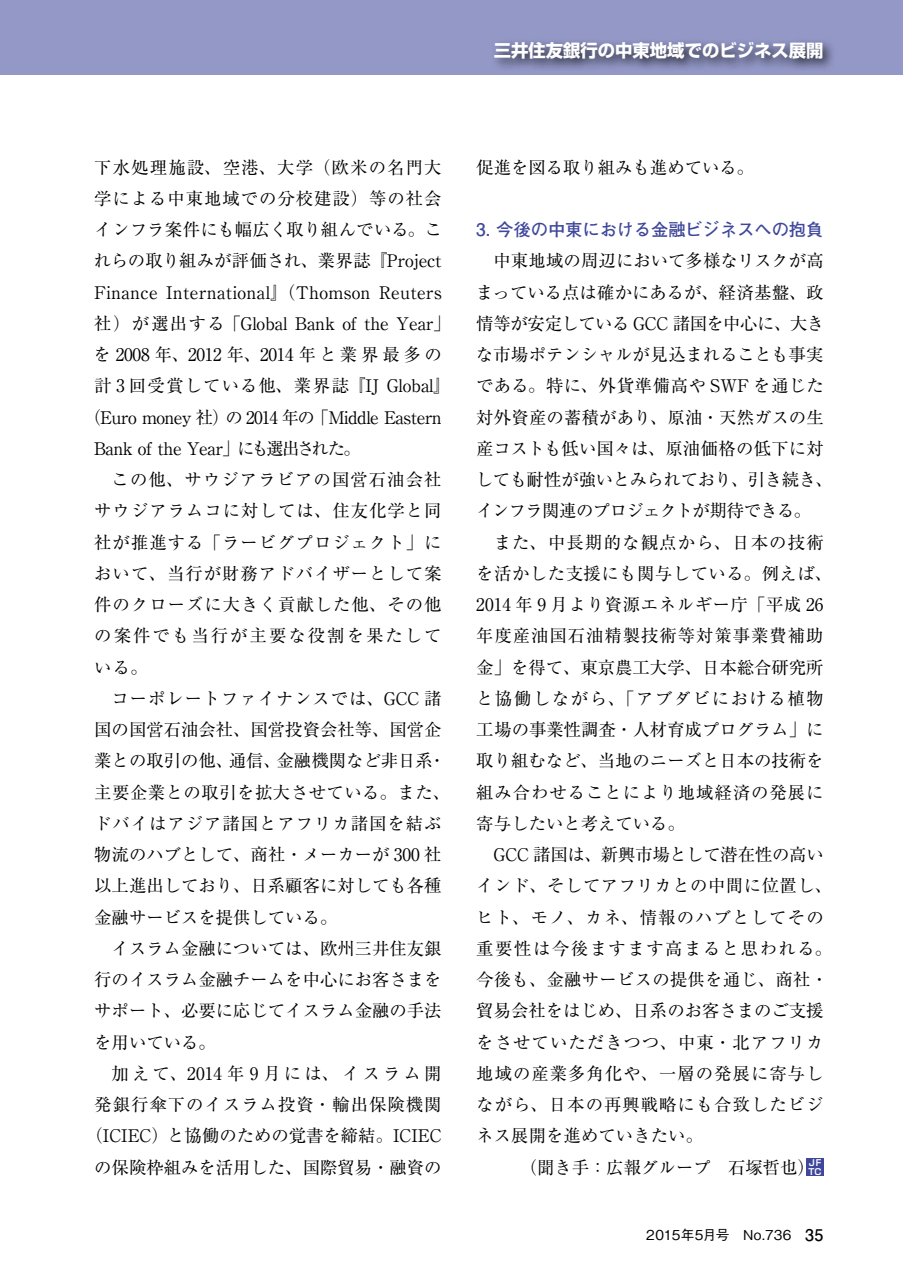
<style>
.page{position:relative;width:903px;height:1275px;background:#fff}
.page>*{position:absolute;margin:0;border:0;box-sizing:border-box;transform-origin:0 0}
.t1{font:17.32px/31.3px "Ryumin Pro";letter-spacing:.01em;color:#000}
.t2{font:17.32px/31.3px "Ryumin Pro";letter-spacing:.06em;color:#000}
.t3{font:17.32px/31.3px "Ryumin Pro";letter-spacing:.04em;color:#000}
.t4{font:17.32px "Ryumin Pro";letter-spacing:.055em;color:#000}
.t5{font:17.32px "Ryumin Pro";letter-spacing:-.01em;color:#000}
.t6{font:17.32px "Ryumin Pro";letter-spacing:-.035em;color:#000}
.t7{font:17.32px "Ryumin Pro";letter-spacing:-.015em;color:#000}
.t8{font:17.32px "Ryumin Pro";letter-spacing:-.045em;color:#000}
.t9{font:700 17.32px "Futo Go B101 Pro";letter-spacing:-.01em;color:#3f479b}
.t10{font:17.32px "Ryumin Pro";letter-spacing:.03em;color:#000}
.t11{font:700 17.32px "Shin Go Pro";color:#fff}
.t12{font:17.32px "Ryumin Pro";letter-spacing:.065em;color:#000}
.t13{font:17.32px "Ryumin Pro";letter-spacing:.05em;color:#000}
.t14{font:17.32px "Ryumin Pro";letter-spacing:.18em;color:#000}
.t15{font:17.32px "Ryumin Pro";letter-spacing:.12em;color:#000}
.t16{font:500 13.65px "Gothic BBB Pro";letter-spacing:.02em;color:#000}
.t17{font:700 8.75px "Shin Go Pro De";color:#fff}
.s1{font-family:"Futo Go B101 Pro";font-weight:700;font-size:16.1px}
</style>
<div class="page">
<div style="left:0;top:0;width:903px;height:74px;background:#9398c7"></div>
<div style="left:488px;top:36px;width:347px;height:35px;background:#000;opacity:.75"></div>
<div style="left:806px;top:1158px;width:17px;height:18px;background:#3f479b"></div>
<p class="t11" style="left:494px;top:37px;width:331px">三井住友銀行の中東地域でのビジネス展開</p>
<p class="t12" style="left:94px;top:153px;width:349px">下水処理施設、空港、大学（欧米の名門大</p>
<p class="t4" style="left:94px;top:185px;width:349px">学による中東地域での分校建設）等の社会</p>
<p class="t1" style="left:94px;top:213px;width:349px">インフラ案件にも幅広く取り組んでいる。こ</p>
<p class="t7" style="left:94px;top:247px;width:349px">れらの取り組みが評価され、業界誌『Project</p>
<p class="t1" style="left:94px;top:275px;width:349px">Finance International』（Thomson Reuters</p>
<p class="t5" style="left:94px;top:310px;width:358px">社）が選出する「Global Bank of the Year」</p>
<p class="t5" style="left:94px;top:341px;width:350px">を 2008 年、2012 年、2014 年と業界最多の</p>
<p class="t4" style="left:94px;top:372px;width:358px">計 3 回受賞している他、業界誌『IJ Global』</p>
<p class="t6" style="left:84px;top:403px;width:360px">（Euro money 社）の 2014 年の「Middle Eastern</p>
<p class="t8" style="left:94px;top:435px;width:268px">Bank of the Year」にも選出された。</p>
<p class="t2" style="left:112px;top:463px;width:331px">この他、サウジアラビアの国営石油会社</p>
<p class="t2" style="left:94px;top:494px;width:349px">サウジアラムコに対しては、住友化学と同</p>
<p class="t2" style="left:94px;top:525px;width:349px">社が推進する「ラービグプロジェクト」に</p>
<p class="t2" style="left:94px;top:556px;width:349px">おいて、当行が財務アドバイザーとして案</p>
<p class="t2" style="left:94px;top:588px;width:349px">件のクローズに大きく貢献した他、その他</p>
<p class="t15" style="left:94px;top:622px;width:349px">の案件でも当行が主要な役割を果たして</p>
<p class="t1" style="left:94px;top:650px;width:55px">いる。</p>
<p class="t13" style="left:112px;top:685px;width:331px">コーポレートファイナンスでは、GCC 諸</p>
<p class="t1" style="left:94px;top:713px;width:349px">国の国営石油会社、国営投資会社等、国営企</p>
<p class="t1" style="left:94px;top:744px;width:353px">業との取引の他、通信、金融機関など非日系・</p>
<p class="t10" style="left:94px;top:778px;width:357px">主要企業との取引を拡大させている。また、</p>
<p class="t4" style="left:94px;top:810px;width:349px">ドバイはアジア諸国とアフリカ諸国を結ぶ</p>
<p class="t1" style="left:94px;top:838px;width:349px">物流のハブとして、商社・メーカーが 300 社</p>
<p class="t1" style="left:94px;top:869px;width:349px">以上進出しており、日系顧客に対しても各種</p>
<p class="t1" style="left:94px;top:900px;width:245px">金融サービスを提供している。</p>
<p class="t1" style="left:112px;top:932px;width:331px">イスラム金融については、欧州三井住友銀</p>
<p class="t1" style="left:94px;top:963px;width:349px">行のイスラム金融チームを中心にお客さまを</p>
<p class="t1" style="left:94px;top:994px;width:349px">サポート、必要に応じてイスラム金融の手法</p>
<p class="t1" style="left:94px;top:1025px;width:123px">を用いている。</p>
<p class="t14" style="left:112px;top:1060px;width:331px">加えて、2014 年 9 月には、イスラム開</p>
<p class="t2" style="left:94px;top:1088px;width:349px">発銀行傘下のイスラム投資・輸出保険機関</p>
<p class="t1" style="left:86px;top:1119px;width:357px">（ICIEC）と協働のための覚書を締結。ICIEC</p>
<p class="t1" style="left:94px;top:1150px;width:349px">の保険枠組みを活用した、国際貿易・融資の</p>
<p class="t1" style="left:476px;top:150px;width:279px">促進を図る取り組みも進めている。</p>
<p class="t9" style="left:476px;top:216px;width:349px">3. 今後の中東における金融ビジネスへの抱負</p>
<p class="t1" style="left:476px;top:244px;width:358px;text-indent:18px">中東地域の周辺において多様なリスクが高まっている点は確かにあるが、経済基盤、政情等が安定している GCC 諸国を中心に、大きな市場ポテンシャルが見込まれることも事実である。特に、外貨準備高や SWF を通じた対外資産の蓄積があり、原油・天然ガスの生産コストも低い国々は、原油価格の低下に対しても耐性が強いとみられており、引き続き、インフラ関連のプロジェクトが期待できる。</p>
<p class="t3" style="left:476px;top:525px;width:357px;text-indent:17px">また、中長期的な観点から、日本の技術を活かした支援にも関与している。例えば、<br>2014 年 9 月より資源エネルギー庁「平成 26年度産油国石油精製技術等対策事業費補助金」を得て、東京農工大学、日本総合研究所と協働しながら、「アブダビにおける植物工場の事業性調査・人材育成プログラム」に取り組むなど、当地のニーズと日本の技術を組み合わせることにより地域経済の発展に寄与したいと考えている。</p>
<p class="t2" style="left:476px;top:838px;width:357px;text-indent:17px">GCC 諸国は、新興市場として潜在性の高いインド、そしてアフリカとの中間に位置し、ヒト、モノ、カネ、情報のハブとしてその重要性は今後ますます高まると思われる。今後も、金融サービスの提供を通じ、商社・貿易会社をはじめ、日系のお客さまのご支援をさせていただきつつ、中東・北アフリカ地域の産業多角化や、一層の発展に寄与しながら、日本の再興戦略にも合致したビジネス展開を進めていきたい。</p>
<p class="t1" style="left:520px;top:1150px;width:303px">（聞き手：広報グループ　石塚哲也）<sup>JF</sup></p>
<p class="t17" style="left:808px;top:1164px;width:15px">TC</p>
<p class="t16" style="left:646px;top:1224px;width:179px">2015年5月号　No.736　<span class="s1">35</span></p>
</div>
